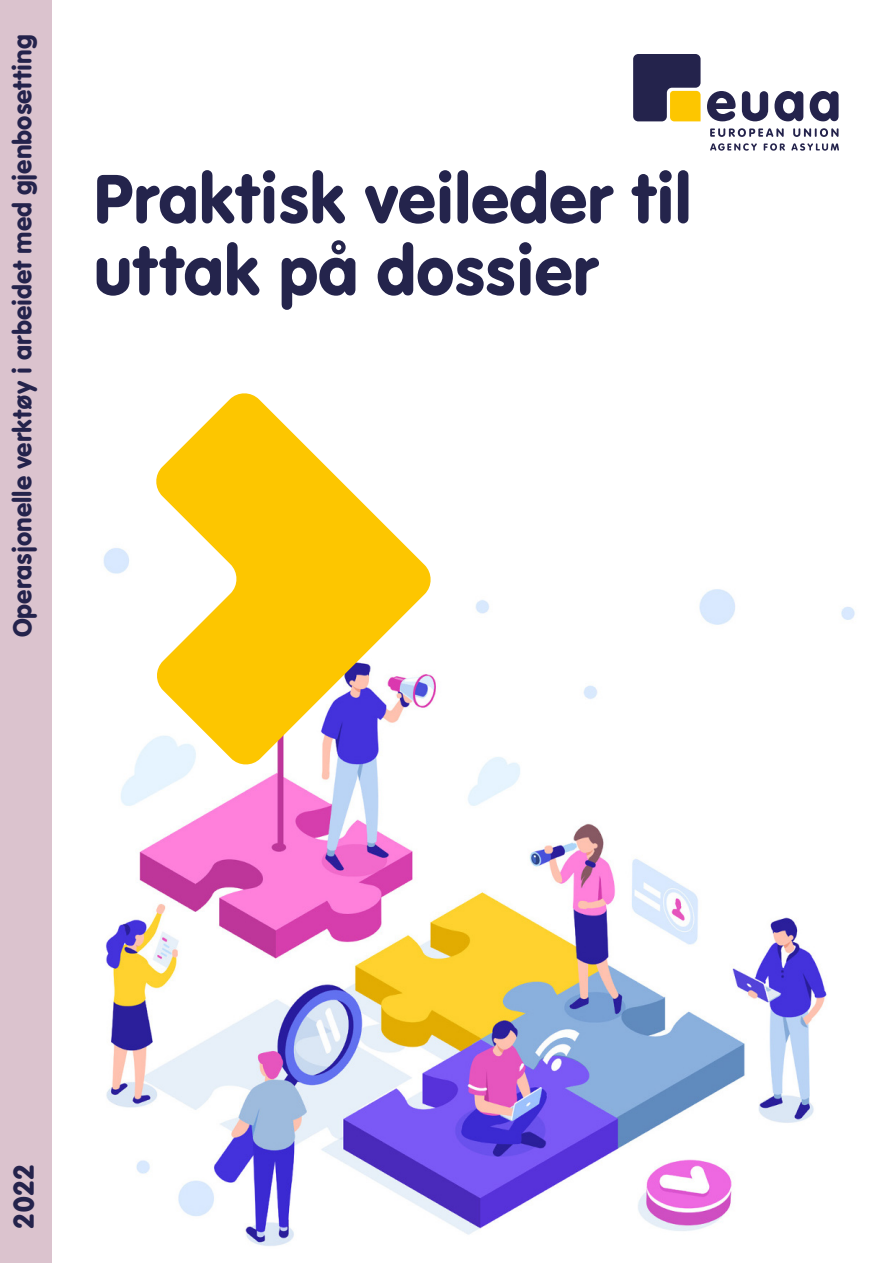
<style>
.page{position:relative;width:893px;height:1263px;background:#fff}
.page>*{position:absolute;margin:0;border:0;box-sizing:border-box;transform-origin:0 0}
.Heading_cover{font:72px/72px "VAG Rundschrift D";color:#24244c}
.t1{font:30px "VAG Rundschrift D";color:#24234c}
.t2{font:27px "VAG Rundschrift D";color:#24234c}
</style>
<div class="page">
<img style="left:51px;top:514px;width:804px;height:749px">
<svg style="left:710px;top:128px;width:74px;height:9px"></svg>
<svg style="left:793px;top:128px;width:45px;height:9px"></svg>
<svg style="left:710px;top:143px;width:47px;height:8px"></svg>
<svg style="left:764px;top:143px;width:21px;height:8px"></svg>
<svg style="left:791px;top:143px;width:48px;height:8px"></svg>
<svg style="left:633px;top:54px;width:68px;height:67px;background:#5c5047"></svg>
<svg style="left:707px;top:91px;width:29px;height:30px"></svg>
<svg style="left:742px;top:91px;width:26px;height:30px"></svg>
<svg style="left:774px;top:91px;width:29px;height:30px"></svg>
<svg style="left:810px;top:91px;width:28px;height:30px"></svg>
<svg style="left:154px;top:393px;width:279px;height:373px;fill:#fdc600"></svg>
<div style="left:0;top:0;width:51px;height:1263px;background:#dbc3ce"></div>
<p class="t2" style="left:7px;top:637px;width:605px;rotate:-90deg">Operasjonelle verktøy i arbeidet med gjenbosetting</p>
<h1 class="Heading_cover" style="left:94px;top:163px;width:599px">Praktisk veileder til uttak på dossier</h1>
<p class="t1" style="left:6px;top:1229px;width:66px;rotate:-90deg">2022</p>
</div>
